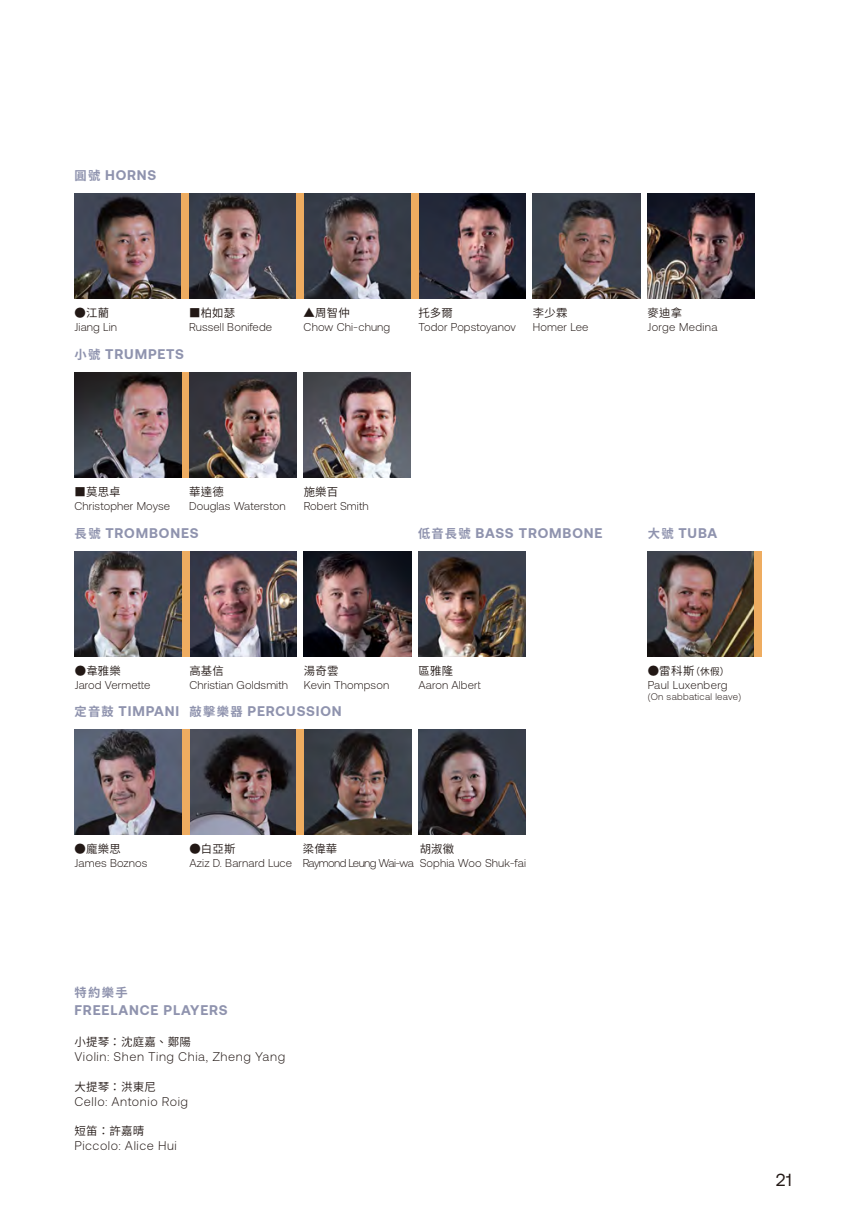
<style>
.page{position:relative;width:844px;height:1226px;background:#fff}
.page>*{position:absolute;margin:0;border:0;box-sizing:border-box;transform-origin:0 0}
.t1{font:17.5px "Aeonik";color:#221815}
.t2{font:700 14px "Aeonik";letter-spacing:.06em;color:#8f93ae}
.t3{font:300 12.6px "Aeonik";color:#221815}
.t4{font:700 12.25px "Noto Sans HK";color:#8f93ae}
.t5{font:300 11.38px "Aeonik";letter-spacing:.01em;color:#221815}
.t6{font:600 11.38px "Noto Sans CJ Ktc";letter-spacing:.02em;color:#221815}
.t7{font:300 11.38px "Aeonik";letter-spacing:.03em;color:#221815}
.t8{font:300 11.38px "Aeonik";letter-spacing:-.05em;color:#221815}
.t9{font:300 9.62px "Aeonik";letter-spacing:.03em;color:#221815}
.s1{font-family:"Noto Sans HK";font-size:12.25px}
.s2{font-size:9.62px}
</style>
<div class="page">
<img style="left:647px;top:193px;width:107px;height:105px">
<img style="left:532px;top:193px;width:108px;height:105px">
<img style="left:418px;top:193px;width:107px;height:105px">
<img style="left:189px;top:193px;width:107px;height:105px">
<img style="left:74px;top:193px;width:107px;height:105px">
<img style="left:304px;top:193px;width:106px;height:105px">
<div style="left:181px;top:193px;width:8px;height:105px;background:#eeac60"></div>
<div style="left:296px;top:193px;width:8px;height:105px;background:#eeac60"></div>
<div style="left:410px;top:193px;width:8px;height:105px;background:#eeac60"></div>
<div style="left:182px;top:372px;width:7px;height:106px;background:#eeac60"></div>
<img style="left:74px;top:372px;width:108px;height:106px">
<img style="left:189px;top:372px;width:107px;height:106px">
<img style="left:303px;top:372px;width:107px;height:106px">
<img style="left:75px;top:729px;width:107px;height:105px">
<img style="left:189px;top:729px;width:107px;height:105px">
<img style="left:304px;top:729px;width:107px;height:105px">
<img style="left:418px;top:729px;width:107px;height:105px">
<img style="left:189px;top:551px;width:107px;height:105px">
<img style="left:75px;top:551px;width:107px;height:105px">
<img style="left:647px;top:551px;width:107px;height:105px">
<img style="left:304px;top:551px;width:107px;height:105px">
<div style="left:182px;top:551px;width:7px;height:105px;background:#eeac60"></div>
<div style="left:182px;top:729px;width:7px;height:105px;background:#eeac60"></div>
<div style="left:296px;top:729px;width:8px;height:105px;background:#eeac60"></div>
<div style="left:754px;top:551px;width:8px;height:105px;background:#eeac60"></div>
<img style="left:418px;top:551px;width:107px;height:105px">
<p class="t2" style="left:74px;top:167px;width:83px"><span class="s1">圓號</span> HORNS</p>
<p class="t6" style="left:75px;top:306px;width:36px">●江藺</p>
<p class="t5" style="left:75px;top:320px;width:44px">Jiang Lin</p>
<p class="t6" style="left:189px;top:306px;width:48px">■柏如瑟</p>
<p class="t5" style="left:189px;top:320px;width:84px">Russell Bonifede</p>
<p class="t2" style="left:75px;top:346px;width:111px"><span class="s1">小號</span> TRUMPETS</p>
<p class="t6" style="left:303px;top:306px;width:48px">▲周智仲</p>
<p class="t5" style="left:303px;top:320px;width:88px">Chow Chi-chung</p>
<p class="t6" style="left:418px;top:306px;width:36px">托多爾</p>
<p class="t5" style="left:418px;top:320px;width:99px">Todor Popstoyanov</p>
<p class="t6" style="left:533px;top:306px;width:36px">李少霖</p>
<p class="t5" style="left:533px;top:320px;width:57px">Homer Lee</p>
<p class="t6" style="left:647px;top:306px;width:36px">麥迪拿</p>
<p class="t7" style="left:647px;top:320px;width:71px">Jorge Medina</p>
<p class="t6" style="left:74px;top:485px;width:48px">■莫思卓</p>
<p class="t5" style="left:74px;top:500px;width:97px">Christopher Moyse</p>
<p class="t6" style="left:189px;top:485px;width:36px">華達德</p>
<p class="t5" style="left:189px;top:500px;width:98px">Douglas Waterston</p>
<p class="t6" style="left:303px;top:485px;width:36px">施樂百</p>
<p class="t5" style="left:303px;top:500px;width:67px">Robert Smith</p>
<p class="t2" style="left:75px;top:525px;width:125px"><span class="s1">長號</span> TROMBONES</p>
<p class="t2" style="left:418px;top:525px;width:186px"><span class="s1">低音長號</span> BASS TROMBONE</p>
<p class="t2" style="left:647px;top:525px;width:71px"><span class="s1">大號</span> TUBA</p>
<p class="t6" style="left:75px;top:664px;width:48px">●韋雅樂</p>
<p class="t5" style="left:75px;top:678px;width:77px">Jarod Vermette</p>
<p class="t6" style="left:189px;top:664px;width:36px">高基信</p>
<p class="t5" style="left:189px;top:678px;width:100px">Christian Goldsmith</p>
<p class="t6" style="left:304px;top:664px;width:36px">湯奇雲</p>
<p class="t5" style="left:304px;top:678px;width:87px">Kevin Thompson</p>
<p class="t6" style="left:418px;top:664px;width:36px">區雅隆</p>
<p class="t5" style="left:418px;top:678px;width:64px">Aaron Albert</p>
<p class="t6" style="left:647px;top:664px;width:83px">●雷科斯<span class="s2">（休假）</span></p>
<p class="t7" style="left:647px;top:678px;width:81px">Paul Luxenberg</p>
<p class="t9" style="left:647px;top:691px;width:95px">(On sabbatical leave)</p>
<p class="t2" style="left:75px;top:703px;width:268px"><span class="s1">定音鼓</span> TIMPANI <span class="s1">敲擊樂器</span> PERCUSSION</p>
<p class="t6" style="left:75px;top:842px;width:48px">●龐樂思</p>
<p class="t5" style="left:75px;top:856px;width:74px">James Boznos</p>
<p class="t6" style="left:189px;top:842px;width:48px">●白亞斯</p>
<p class="t5" style="left:189px;top:857px;width:104px">Aziz D. Barnard Luce</p>
<p class="t6" style="left:419px;top:842px;width:36px">胡淑徽</p>
<p class="t5" style="left:419px;top:856px;width:108px">Sophia Woo Shuk-fai</p>
<p class="t6" style="left:302px;top:842px;width:36px">梁偉華</p>
<p class="t8" style="left:302px;top:857px;width:112px">Raymond Leung Wai-wa</p>
<p class="t4" style="left:74px;top:985px;width:55px">特約樂手</p>
<p class="t2" style="left:74px;top:1001px;width:155px">FREELANCE PLAYERS</p>
<p class="t6" style="left:74px;top:1035px;width:118px">小提琴：沈庭嘉、鄭陽</p>
<p class="t3" style="left:74px;top:1049px;width:212px">Violin: Shen Ting Chia, Zheng Yang</p>
<p class="t6" style="left:74px;top:1079px;width:83px">大提琴：洪東尼</p>
<p class="t3" style="left:74px;top:1094px;width:115px">Cello: Antonio Roig</p>
<p class="t6" style="left:74px;top:1124px;width:72px">短笛：許嘉晴</p>
<p class="t3" style="left:74px;top:1138px;width:104px">Piccolo: Alice Hui</p>
<h1 class="t1" style="left:775px;top:1170px;width:17px">21</h1>
</div>
